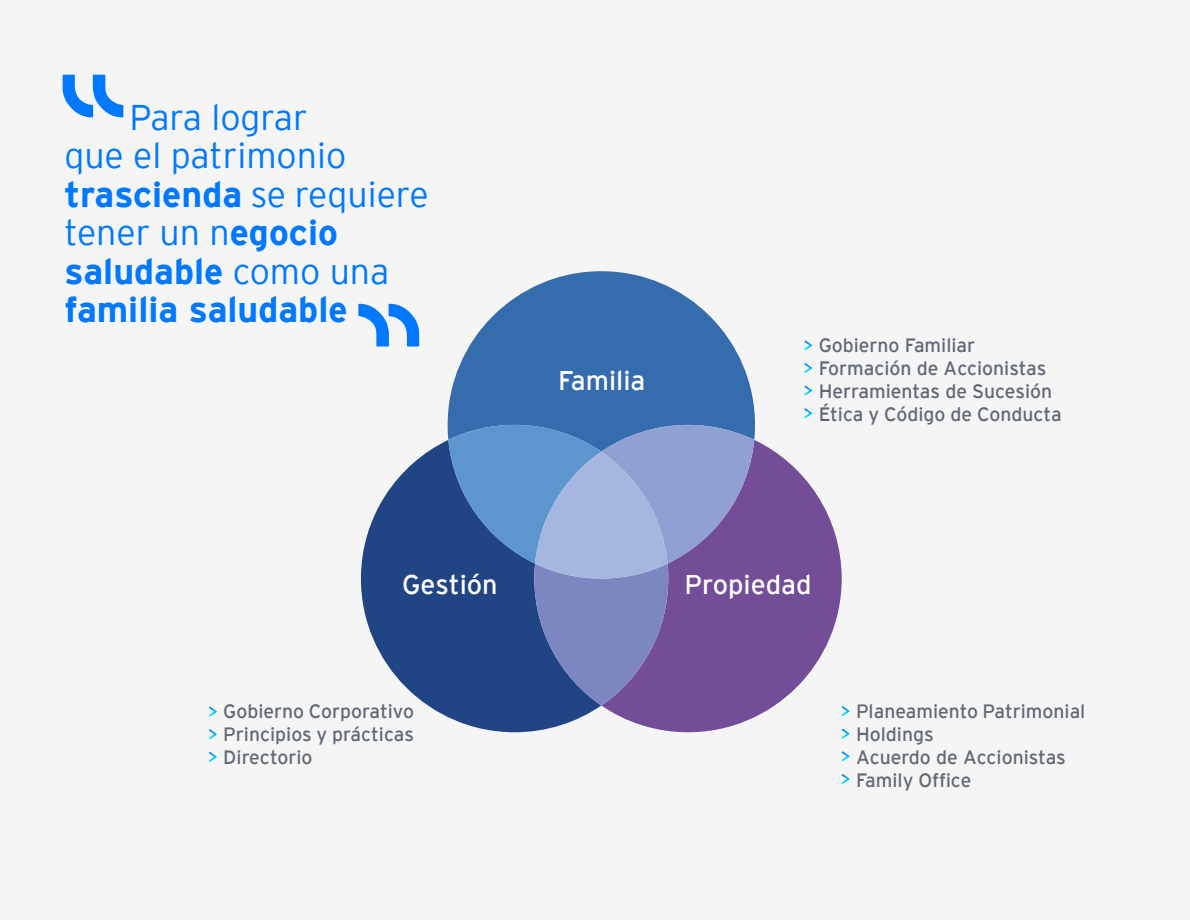
<style>
.page{position:relative;width:1190px;height:920px;background:#f5f5f5}
.page>*{position:absolute;margin:0;border:0;box-sizing:border-box;transform-origin:0 0}
.t1{font:300 35.7px/38.5px "EY Interstate";color:#0078ff}
.t2{font:27px "EY Interstate";color:#fff}
.t3{font:19.35px/23.1px "EY Interstate";color:#606973}
.s1{font-weight:700}
</style>
<div class="page">
<svg style="left:448px;top:271px;width:307px;height:169px;fill:#356cae"></svg>
<svg style="left:601px;top:440px;width:240px;height:292px;fill:#734d97"></svg>
<svg style="left:361px;top:440px;width:240px;height:292px;fill:#214584"></svg>
<svg style="left:448px;top:425px;width:306px;height:280px;background:#6978b3"></svg>
<svg style="left:63px;top:75px;width:60px;height:42px"></svg>
<svg style="left:358px;top:304px;width:61px;height:42px"></svg>
<svg style="left:209px;top:706px;width:8px;height:11px"></svg>
<svg style="left:209px;top:729px;width:8px;height:11px"></svg>
<svg style="left:209px;top:752px;width:8px;height:10px"></svg>
<svg style="left:804px;top:340px;width:9px;height:11px"></svg>
<svg style="left:804px;top:363px;width:9px;height:10px"></svg>
<svg style="left:804px;top:385px;width:9px;height:11px"></svg>
<svg style="left:804px;top:408px;width:9px;height:11px"></svg>
<svg style="left:840px;top:704px;width:10px;height:13px"></svg>
<svg style="left:840px;top:727px;width:10px;height:12px"></svg>
<svg style="left:841px;top:751px;width:9px;height:11px"></svg>
<svg style="left:841px;top:774px;width:9px;height:10px"></svg>
<h1 class="t1" style="left:64px;top:96px;width:366px;text-indent:65px">Para lograr<br>que el patrimonio <span class="s1">trascienda</span> se requiere tener un n<span class="s1">egocio saludable</span> como una <span class="s1">familia saludable</span></h1>
<h2 class="t2" style="left:558px;top:361px;width:89px">Familia</h2>
<p class="t3" style="left:818px;top:332px;width:244px">Gobierno Familiar<br>Formación de Accionistas<br>Herramientas de Sucesión<br>Ética y Código de Conducta</p>
<h2 class="t2" style="left:402px;top:565px;width:97px">Gestión</h2>
<h2 class="t2" style="left:684px;top:565px;width:128px">Propiedad</h2>
<p class="t3" style="left:223px;top:698px;width:192px;text-align:justify">Gobierno Corporativo Principios y prácticas Directorio</p>
<p class="t3" style="left:856px;top:698px;width:231px">Planeamiento Patrimonial<br>Holdings<br>Acuerdo de Accionistas<br>Family Office</p>
</div>
